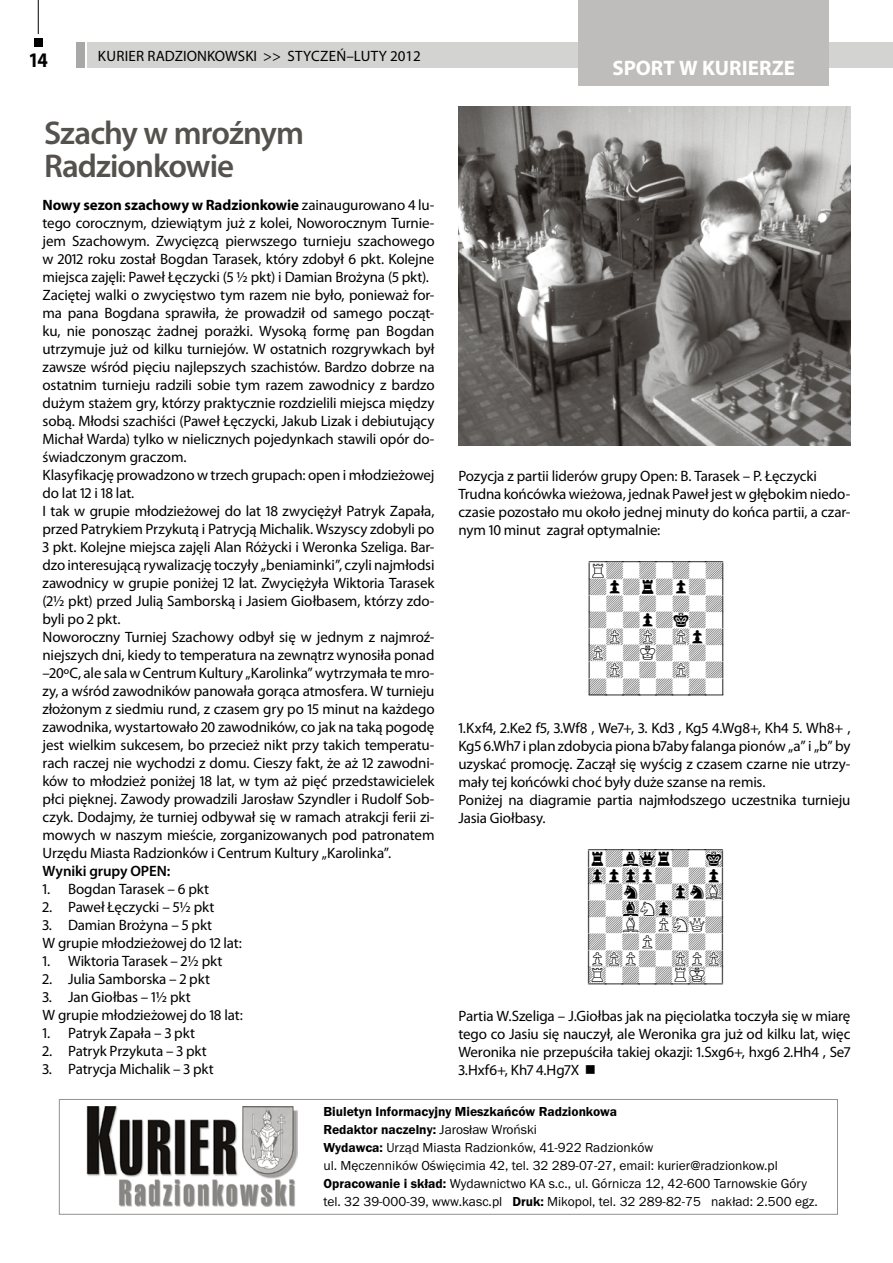
<style>
.page{position:relative;width:893px;height:1263px;background:#fff}
.page>*{position:absolute;margin:0;border:0;box-sizing:border-box;transform-origin:0 0}
.t1{font:600 33px/33px "Myriad Pro";letter-spacing:-.03em;color:#55524e}
.t2{font:700 21px "Myriad Pro";color:#fff}
.t3{font:700 20.85px "Myriad Pro";color:#000;scale:.9 1}
.t4{font:16.65px/16.6px "GC2004 D";color:#000;text-align:justify}
.t5{font:16.5px/16.5px "GC2004 D";color:#000;text-align:justify}
.t6{font:15px/18px "Myriad Pro";letter-spacing:-.01em;color:#000}
.t7{font:600 15px "Myriad Pro";letter-spacing:-.01em;color:#000}
.t8{font:13.5px/18px "Franklin Gothic";color:#000}
.s1{font-weight:700}
.s2{font-weight:600}
</style>
<div class="page">
<div style="left:87px;top:43px;width:806px;height:25px;background:#d3d3d2"></div>
<div style="left:77px;top:43px;width:8px;height:25px;background:#a9a8a6"></div>
<hr style="left:38px;top:0;width:1px;height:34px;background:#000">
<div style="left:34px;top:38px;width:9px;height:9px;background:#000"></div>
<hr style="left:892px;top:0;width:1px;height:1263px;background:#fff">
<img style="left:458px;top:106px;width:392px;height:339px">
<img style="left:86px;top:1107px;width:212px;height:100px">
<div style="left:59px;top:1099px;width:779px;height:115px;border:1px solid #949290"></div>
<div style="left:578px;top:0;width:251px;height:85px;background:#bebdbc"></div>
<h3 class="t3" style="left:28px;top:46px;width:23px">14</h3>
<p class="t6" style="left:98px;top:47px;width:325px">Kuri er RADZIONKOWSKI &gt;&gt; STYCZEŃ–LUTY 2012</p>
<h2 class="t2" style="left:612px;top:55px;width:184px">SPORT W KURIERZE</h2>
<h1 class="t1" style="left:44px;top:115px;width:261px">Szachy w mroźnym<br>Radzionkowie</h1>
<p class="t6" style="left:43px;top:195px;width:394px"><span class="s1">Nowy sezon szachowy w Radzionkowie</span> zainaugurowano 4 lu&shy;tego corocznym, dziewiątym już z kolei, Noworocznym Turnie&shy;jem Szachowym. Zwycięzcą pierwszego turnieju szachowego w 2012 roku został Bogdan Tarasek, który zdobył 6 pkt. Kolejne miejsca zajęli: Paweł Łęczycki (5 ½ pkt) i Damian Brożyna (5 pkt).<br>Zaciętej walki o zwycięstwo tym razem nie było, ponieważ for&shy;ma pana Bogdana sprawiła, że prowadził od samego począt&shy;ku, nie ponosząc żadnej porażki. Wysoką formę pan Bogdan utrzymuje już od kilku turniejów. W ostatnich rozgrywkach był zawsze wśród pięciu najlepszych szachistów. Bardzo dobrze na ostatnim turnieju radzili sobie tym razem zawodnicy z bardzo dużym stażem gry, którzy praktycznie rozdzielili miejsca między sobą. Młodsi szachiści (Paweł Łęczycki, Jakub Lizak i debiutujący Michał Warda) tylko w nielicznych pojedynkach stawili opór do&shy;świadczonym graczom.<br>Klasyfikację prowadzono w trzech grupach: open i młodzieżowej do lat 12 i 18 lat.<br>I tak w grupie młodzieżowej do lat 18 zwyciężył Patryk Zapała, przed Patrykiem Przykutą i Patrycją Michalik. Wszyscy zdobyli po 3 pkt. Kolejne miejsca zajęli Alan Różycki i Weronka Szeliga. Bar&shy;dzo interesującą rywalizację toczyły „beniaminki”, czyli najmłodsi zawodnicy w grupie poniżej 12 lat. Zwyciężyła Wiktoria Tarasek (2½ pkt) przed Julią Samborską i Jasiem Giołbasem, którzy zdo&shy;byli po 2 pkt.<br>Noworoczny Turniej Szachowy odbył się w jednym z najmroź&shy;niejszych dni, kiedy to temperatura na zewnątrz wynosiła ponad –20ºC, ale sala w Centrum Kultury „Karolinka” wytrzymała te mro&shy;zy, a wśród zawodników panowała gorąca atmosfera. W turnieju złożonym z siedmiu rund, z czasem gry po 15 minut na każdego zawodnika, wystartowało 20 zawodników, co jak na taką pogodę jest wielkim sukcesem, bo przecież nikt przy takich temperatu&shy;rach raczej nie wychodzi z domu. Cieszy fakt, że aż 12 zawodni&shy;ków to młodzież poniżej 18 lat, w tym aż pięć przedstawicielek płci pięknej. Zawody prowadzili Jarosław Szyndler i Rudolf Sob&shy;czyk. Dodajmy, że turniej odbywał się w ramach atrakcji ferii zi&shy;mowych w naszym mieście, zorganizowanych pod patronatem Urzędu Miasta Radzionków i Centrum Kultury „Karolinka”.</p>
<p class="t7" style="left:43px;top:861px;width:129px">Wyniki grupy OPEN:</p>
<p class="t6" style="left:43px;top:879px;width:168px">1. Bogdan Tarasek – 6 pkt</p>
<p class="t6" style="left:43px;top:897px;width:173px">2. Paweł Łęczycki – 5½ pkt</p>
<p class="t6" style="left:43px;top:915px;width:201px">3. Damian Brożyna – 5 pkt<br>W grupie młodzieżowej do 12 lat:</p>
<p class="t6" style="left:43px;top:951px;width:181px">1. Wiktoria Tarasek – 2½ pkt</p>
<p class="t6" style="left:43px;top:969px;width:169px">2. Julia Samborska – 2 pkt</p>
<p class="t6" style="left:43px;top:987px;width:202px">3. Jan Giołbas – 1½ pkt<br>W grupie młodzieżowej do 18 lat:</p>
<p class="t6" style="left:43px;top:1023px;width:154px">1. Patryk Zapała – 3 pkt</p>
<p class="t6" style="left:43px;top:1041px;width:166px">2. Patryk Przykuta – 3 pkt</p>
<p class="t6" style="left:43px;top:1059px;width:173px">3. Patrycja Michalik – 3 pkt</p>
<p class="t8" style="left:323px;top:1103px;width:496px"><span class="s2">Biuletyn Informacyjny Mieszkańców Radzionkowa<br>Redaktor naczelny:</span> Jarosław Wroński<br><span class="s2">Wydawca:</span> Urząd Miasta Radzionków, 41-922 Radzionków<br>ul. Męczenników Oświęcimia 42, tel. 32 289-07-27, email: kurier@radzionkow.pl <span class="s2">Opracowanie i skład:</span> Wydawnictwo KA s.c., ul. Górnicza 12, 42-600 Tarnowskie Góry tel. 32 39-000-39, www.kasc.pl <span class="s2">Druk:</span> Mikopol, tel. 32 289-82-75 nakład: 2.500 egz.</p>
<p class="t6" style="left:458px;top:466px;width:394px">Pozycja z partii liderów grupy Open: B. Tarasek – P. Łęczycki Trudna końcówka wieżowa, jednak Paweł jest w głębokim niedo&shy;czasie pozostało mu około jednej minuty do końca partii, a czar&shy;nym 10 minut zagrał optymalnie:</p>
<p class="t5" style="left:573px;top:546px;width:167px">£¦¦¦¦¦¦¦¦£ ¢W¤£¤£¤£¤¥ ¢¤»¤Y¤»¤£¥ ¢£¤£¤£¤£¤¥ ¢¤£¤»¤2¤£¥ ¢£º£º£º»¤¥ ¢º£¤0¤£¤£¥ ¢£º£¤£º£¤¥ ¢¤£¤£¤£¤£¥ £¡¡¡¡¡¡¡¡£</p>
<p class="t6" style="left:458px;top:718px;width:394px">1.Kxf4, 2.Ke2 f5, 3.Wf8 , We7+, 3. Kd3 , Kg5 4.Wg8+, Kh4 5. Wh8+ , Kg5 6.Wh7 i plan zdobycia piona b7aby falanga pionów „a” i „b” by uzyskać promocję. Zaczął się wyścig z czasem czarne nie utrzy&shy;mały tej końcówki choć były duże szanse na remis.<br>Poniżej na diagramie partia najmłodszego uczestnika turnieju Jasia Giołbasy.</p>
<p class="t4" style="left:572px;top:834px;width:168px">£¦¦¦¦¦¦¦¦£ ¢Y¤OJY¤£3¥ ¢¼»¼»¤£¤»¥ ¢£¤«¤£¼«N¥ ¢¤£P©¼£¤£¥ ¢£¤M¤¹ªG¤¥ ¢¤£¤¹¤£¤£¥ ¢¹º¹¤£º¹º¥ ¢X£¤£¤W1£¥ £¡¡¡¡¡¡¡¡£</p>
<p class="t6" style="left:458px;top:1006px;width:394px;text-align:justify">Partia W.Szeliga – J.Giołbas jak na pięciolatka toczyła się w miarę tego co Jasiu się nauczył, ale Weronika gra już od kilku lat, więc Weronika nie przepuściła takiej okazji: 1.Sxg6+, hxg6 2.Hh4 , Se7<br>3.Hxf6+, Kh7 4.Hg7X ■</p>
</div>
